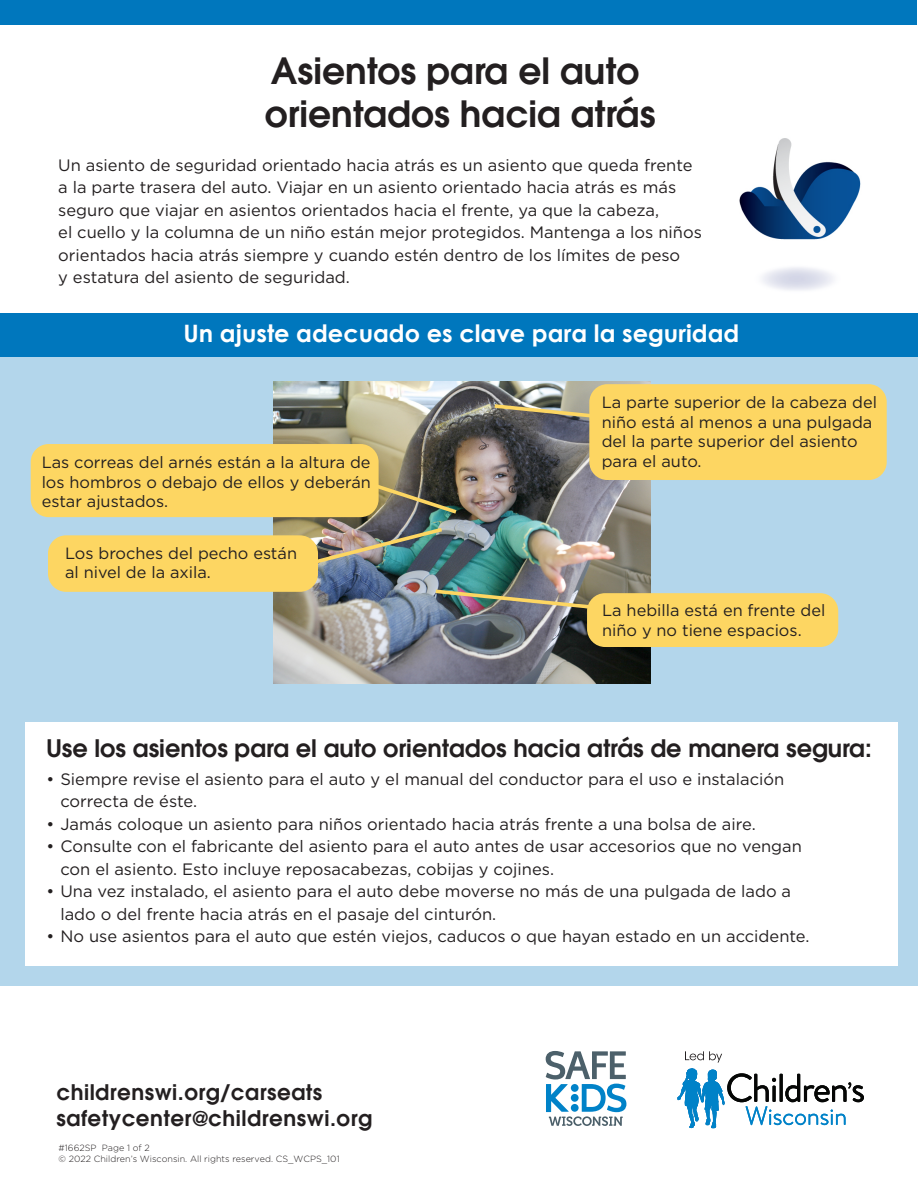
<style>
.page{position:relative;width:918px;height:1188px;background:#fff}
.page>*{position:absolute;margin:0;border:0;box-sizing:border-box;transform-origin:0 0}
.t1{font:600 36px/43.2px "ITC Avant Garde Pro";color:#231f20}
.t2{font:600 24px "ITC Avant Garde Pro";color:#231f20}
.t3{font:700 24px "Century Gothic";color:#fff}
.t4{font:600 21.3px/25.7px "ITC Avant Garde Pro";letter-spacing:.025em;color:#231f20}
.t5{font:16.5px/22.5px "Gotham";color:#231f20}
.t6{font:16.35px/19.6px "Gotham";color:#231f20}
.t7{font:300 9px/10.8px "Gotham";color:#231f20}
</style>
<div class="page">
<div style="left:0;top:353px;width:918px;height:633px;background:#b3d6eb"></div>
<div style="left:0;top:313px;width:918px;height:43px;background:#0077bd"></div>
<div style="left:25px;top:722px;width:873px;height:244px;background:#fff"></div>
<img style="left:273px;top:382px;width:378px;height:302px">
<div style="left:589px;top:384px;width:298px;height:96px;background:#fdd662;border-radius:18px"></div>
<div style="left:31px;top:444px;width:348px;height:73px;background:#fdd662;border-radius:18px"></div>
<div style="left:48px;top:535px;width:270px;height:57px;background:#fdd662;border-radius:18px"></div>
<img style="left:313px;top:528px;width:129px;height:36px">
<svg style="left:495px;top:404px;width:95px;height:18px"></svg>
<div style="left:587px;top:593px;width:251px;height:54px;background:#fdd662;border-radius:18px"></div>
<img style="left:436px;top:590px;width:164px;height:20px">
<svg style="left:371px;top:482px;width:85px;height:32px"></svg>
<div style="left:0;top:0;width:917px;height:24px;background:#0077bd"></div>
<img style="left:739px;top:138px;width:122px;height:152px">
<svg style="left:546px;top:1051px;width:80px;height:75px"></svg>
<svg style="left:677px;top:1051px;width:187px;height:78px"></svg>
<h1 class="t1" style="left:265px;top:48px;width:392px">Asientos para el auto orientados hacia atrás</h1>
<p class="t5" style="left:58px;top:153px;width:645px">Un asiento de seguridad orientado hacia atrás es un asiento que queda frente a la parte trasera del auto. Viajar en un asiento orientado hacia atrás es más seguro que viajar en asientos orientados hacia el frente, ya que la cabeza,<br>el cuello y la columna de un niño están mejor protegidos. Mantenga a los niños orientados hacia atrás siempre y cuando estén dentro de los límites de peso<br>y estatura del asiento de seguridad.</p>
<h2 class="t3" style="left:184px;top:315px;width:557px">Un ajuste adecuado es clave para la seguridad</h2>
<p class="t6" style="left:42px;top:452px;width:331px;text-align:justify">Las correas del arnés están a la altura de los hombros o debajo de ellos y deberán estar ajustados.</p>
<p class="t6" style="left:65px;top:543px;width:234px">Los broches del pecho están al nivel de la axila.</p>
<p class="t6" style="left:602px;top:392px;width:277px">La parte superior de la cabeza del niño está al menos a una pulgada del la parte superior del asiento para el auto.</p>
<p class="t6" style="left:602px;top:600px;width:225px">La hebilla está en frente del niño y no tiene espacios.</p>
<h2 class="t2" style="left:46px;top:733px;width:827px">Use los asientos para el auto orientados hacia atrás de manera segura:</h2>
<p class="t5" style="left:60px;top:767px;width:725px;text-indent:-14px">• Siempre revise el asiento para el auto y el manual del conductor para el uso e instalación correcta de éste.</p>
<p class="t5" style="left:46px;top:812px;width:711px">• Jamás coloque un asiento para niños orientado hacia atrás frente a una bolsa de aire.</p>
<p class="t5" style="left:60px;top:835px;width:743px;text-indent:-14px">• Consulte con el fabricante del asiento para el auto antes de usar accesorios que no vengan con el asiento. Esto incluye reposacabezas, cobijas y cojines.</p>
<p class="t5" style="left:60px;top:880px;width:732px;text-indent:-14px">• Una vez instalado, el asiento para el auto debe moverse no más de una pulgada de lado a lado o del frente hacia atrás en el pasaje del cinturón.</p>
<p class="t5" style="left:46px;top:925px;width:765px">• No use asientos para el auto que estén viejos, caducos o que hayan estado en un accidente.</p>
<p class="t4" style="left:57px;top:1079px;width:317px">childrenswi.org/carseats safetycenter@childrenswi.org</p>
<p class="t7" style="left:59px;top:1142px;width:283px">#1662SP Page 1 of 2<br>© 2022 Children’s Wisconsin. All rights reserved. CS_WCPS_101</p>
</div>
